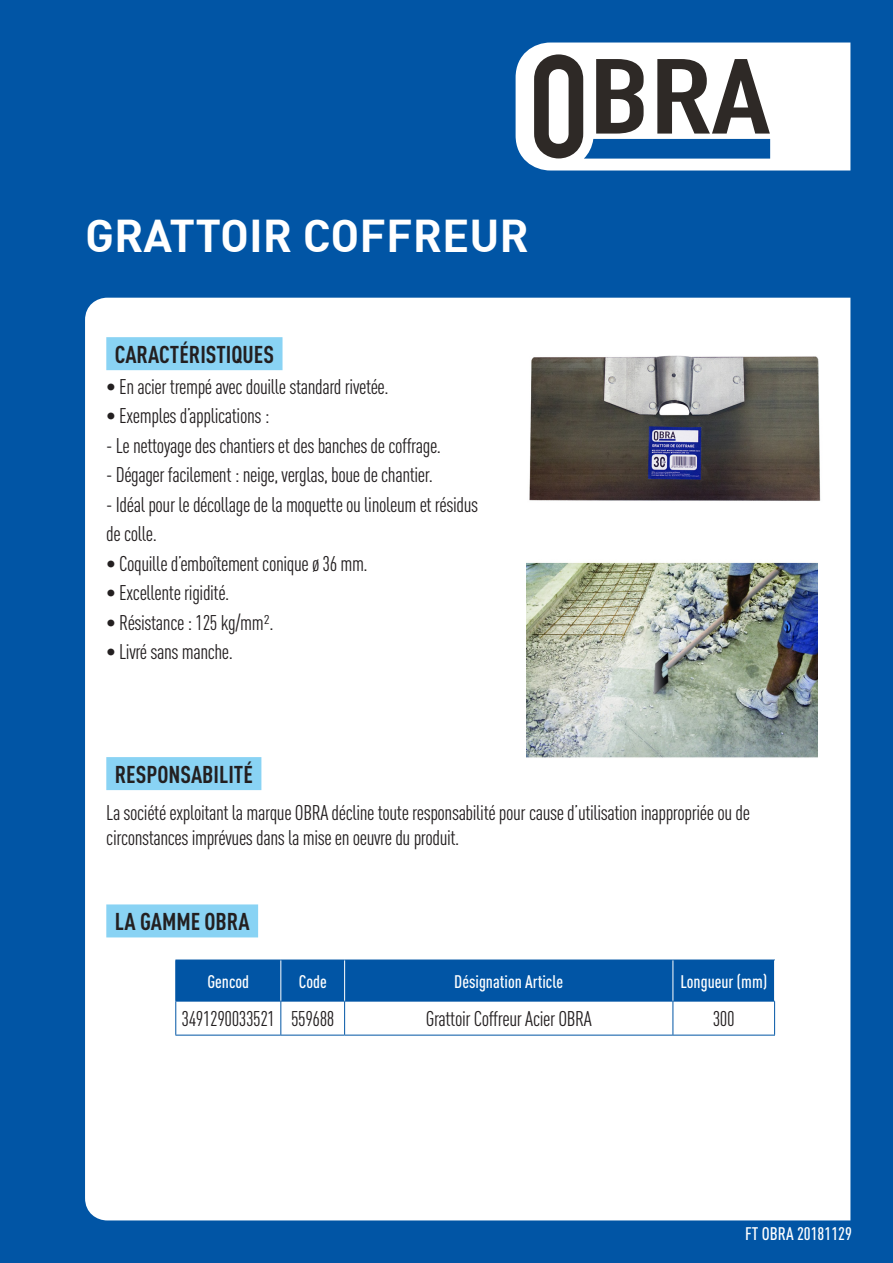
<style>
.page{position:relative;width:893px;height:1263px;background:#0155a5}
.page>*{position:absolute;margin:0;border:0;box-sizing:border-box;transform-origin:0 0}
.t1{font:700 45px "DIN";color:#fff}
.t2{font:700 24px "DIN Cond";color:#231f20}
.t3{font:21px/25.2px "DIN Cond";letter-spacing:-.02em;color:#231f20}
.t4{font:500 18px "DIN Cond";color:#fff}
</style>
<div class="page">
<div style="left:85px;top:298px;width:765px;height:922px;background:#fff"></div>
<svg style="left:176px;top:961px;width:598px;height:40px"></svg>
<hr style="left:175px;top:960px;width:106px;height:1px;background:#0155a5">
<hr style="left:175px;top:960px;width:1px;height:41px;background:#0155a5">
<hr style="left:281px;top:960px;width:64px;height:1px;background:#0155a5">
<hr style="left:345px;top:960px;width:328px;height:1px;background:#0155a5">
<hr style="left:673px;top:960px;width:102px;height:1px;background:#0155a5">
<hr style="left:175px;top:1001px;width:106px;height:1px;background:#0155a5">
<hr style="left:175px;top:1001px;width:1px;height:34px;background:#0155a5">
<hr style="left:281px;top:1001px;width:64px;height:1px;background:#0155a5">
<hr style="left:280px;top:1001px;width:1px;height:34px;background:#0155a5">
<hr style="left:345px;top:1001px;width:328px;height:1px;background:#0155a5">
<hr style="left:344px;top:1001px;width:1px;height:34px;background:#0155a5">
<hr style="left:673px;top:1001px;width:102px;height:1px;background:#0155a5">
<hr style="left:672px;top:1001px;width:1px;height:34px;background:#0155a5">
<hr style="left:774px;top:1001px;width:1px;height:34px;background:#0155a5">
<hr style="left:175px;top:1035px;width:106px;height:1px;background:#0155a5">
<hr style="left:281px;top:1035px;width:64px;height:1px;background:#0155a5">
<hr style="left:345px;top:1035px;width:328px;height:1px;background:#0155a5">
<hr style="left:673px;top:1035px;width:102px;height:1px;background:#0155a5">
<hr style="left:280px;top:960px;width:1px;height:41px;background:#fff">
<hr style="left:344px;top:960px;width:1px;height:41px;background:#fff">
<hr style="left:672px;top:960px;width:1px;height:41px;background:#fff">
<hr style="left:774px;top:960px;width:1px;height:41px;background:#fff">
<img style="left:526px;top:551px;width:292px;height:229px">
<img style="left:503px;top:320px;width:337px;height:209px">
<svg style="left:516px;top:43px;width:334px;height:127px;background:#b4bbc2"></svg>
<div style="left:106px;top:337px;width:176px;height:33px;background:#89d3f4"></div>
<div style="left:106px;top:757px;width:155px;height:33px;background:#89d3f4"></div>
<div style="left:106px;top:904px;width:152px;height:33px;background:#89d3f4"></div>
<p class="t1" style="left:85px;top:206px;width:445px">GRATTOIR COFFREUR</p>
<p class="t2" style="left:115px;top:340px;width:161px">CARACTÉRISTIQUES</p>
<p class="t3" style="left:106px;top:374px;width:284px">• En acier trempé avec douille standard rivetée.</p>
<p class="t3" style="left:106px;top:403px;width:165px">• Exemples d’applications :</p>
<p class="t3" style="left:106px;top:433px;width:336px">- Le nettoyage des chantiers et des banches de coffrage.</p>
<p class="t3" style="left:106px;top:462px;width:328px">- Dégager facilement : neige, verglas, boue de chantier.</p>
<p class="t3" style="left:106px;top:491px;width:373px">- Idéal pour le décollage de la moquette ou linoleum et résidus</p>
<p class="t3" style="left:106px;top:521px;width:52px">de colle.</p>
<p class="t3" style="left:106px;top:550px;width:263px">• Coquille d’emboîtement conique ø 36 mm.</p>
<p class="t3" style="left:106px;top:580px;width:125px">• Excellente rigidité.</p>
<p class="t3" style="left:106px;top:609px;width:169px">• Résistance : 125 kg/mm².</p>
<p class="t3" style="left:106px;top:639px;width:128px">• Livré sans manche.</p>
<p class="t2" style="left:115px;top:760px;width:140px">RESPONSABILITÉ</p>
<p class="t3" style="left:106px;top:800px;width:645px">La société exploitant la marque OBRA décline toute responsabilité pour cause d’utilisation inappropriée ou de circonstances imprévues dans la mise en oeuvre du produit.</p>
<p class="t2" style="left:115px;top:907px;width:136px">LA GAMME OBRA</p>
<p class="t4" style="left:207px;top:971px;width:43px">Gencod</p>
<p class="t4" style="left:299px;top:971px;width:30px">Code</p>
<p class="t4" style="left:454px;top:971px;width:111px">Désignation Article</p>
<p class="t4" style="left:680px;top:971px;width:88px">Longueur (mm)</p>
<p class="t3" style="left:182px;top:1006px;width:95px">3491290033521</p>
<p class="t3" style="left:291px;top:1006px;width:45px">559688</p>
<p class="t3" style="left:426px;top:1006px;width:167px">Grattoir Coffreur Acier OBRA</p>
<p class="t3" style="left:713px;top:1006px;width:23px">300</p>
<p class="t4" style="left:745px;top:1223px;width:108px">FT OBRA 20181129</p>
</div>
